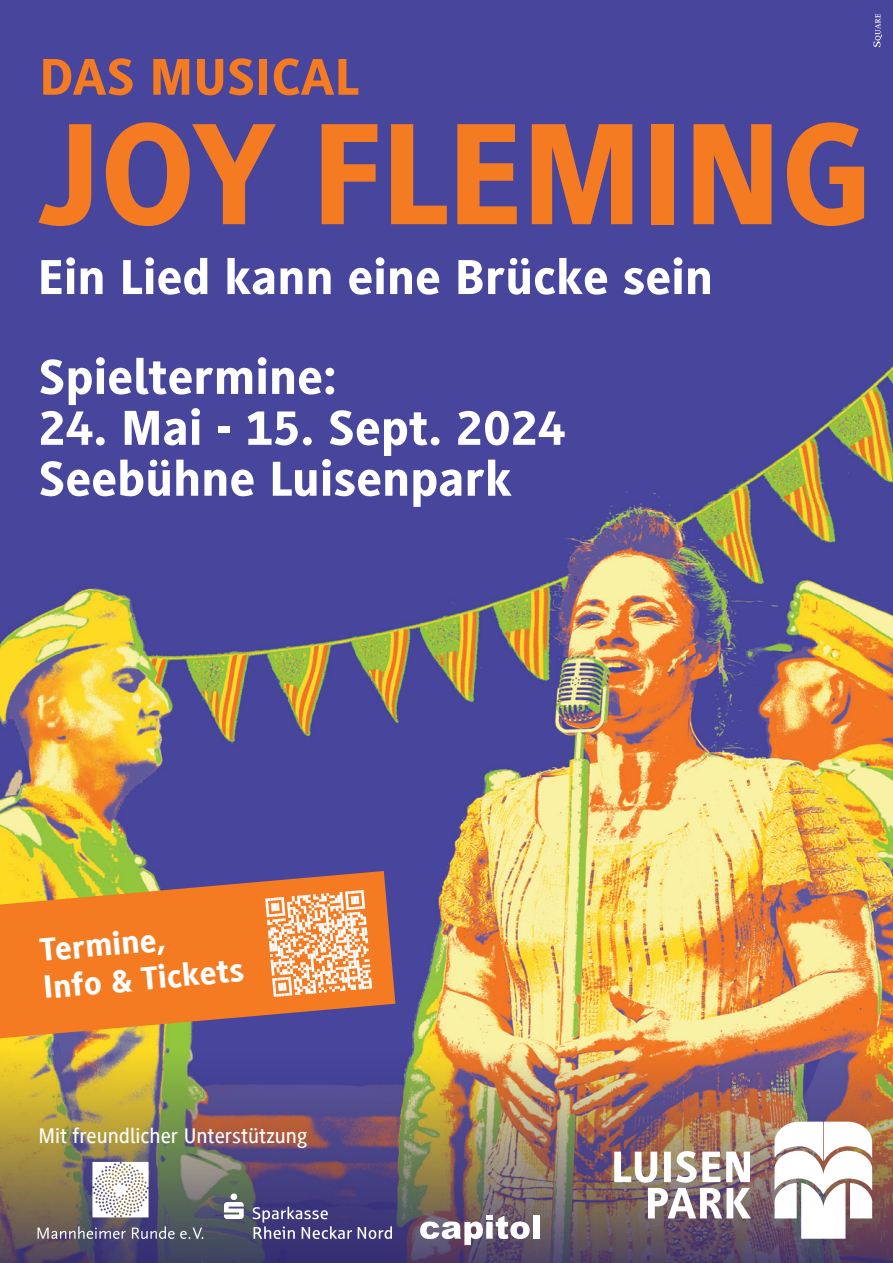
<style>
.page{position:relative;width:893px;height:1263px;background:#fff}
.page>*{position:absolute;margin:0;border:0;box-sizing:border-box;transform-origin:0 0}
.t1{font:800 150px "Generis Sans Com";letter-spacing:-.02em;color:#f47b21}
.t2{font:800 53.55px "Generis Sans Com";color:#f47b21}
.t3{font:800 50.85px/99.9px "Generis Sans Com";color:#fff}
.t4{font:800 33.45px/37.2px "Generis Sans Com";color:#fff}
.t5{font:500 21.75px "Generis Sans Com";color:#fff}
</style>
<div class="page">
<img style="left:0;top:0;width:893px;height:908px">
<img style="left:0;top:908px;width:893px;height:355px">
<img style="left:774px;top:1122px;width:98px;height:117px">
<img style="left:614px;top:1151px;width:137px;height:67px">
<svg style="left:873px;top:14px;width:9px;height:33px"></svg>
<svg style="left:0;top:871px;width:395px;height:167px;background:#d57a36"></svg>
<svg style="left:265px;top:890px;width:107px;height:107px"></svg>
<div style="left:533px;top:1215px;width:6px;height:24px;background:#fff"></div>
<svg style="left:420px;top:1215px;width:110px;height:30px"></svg>
<svg style="left:92px;top:1162px;width:57px;height:55px"></svg>
<svg style="left:38px;top:1226px;width:88px;height:13px"></svg>
<svg style="left:132px;top:1226px;width:71px;height:13px"></svg>
<svg style="left:224px;top:1193px;width:168px;height:46px;background:#5b588a"></svg>
<p class="t2" style="left:39px;top:48px;width:321px">DAS MUSICAL</p>
<h1 class="t1" style="left:38px;top:92px;width:835px">JOY FLEMING</h1>
<p class="t3" style="left:38px;top:228px;width:677px">Ein Lied kann eine Brücke sein<br>Spieltermine:</p>
<p class="t3" style="left:38px;top:403px;width:529px;line-height:50.8px">24. Mai - 15. Sept. 2024<br>Seebühne Luisenpark</p>
<p class="t4" style="left:38px;top:932px;width:203px;rotate:-5deg">Termine,<br>Info &amp; Tickets</p>
<p class="t5" style="left:39px;top:1123px;width:270px">Mit freundlicher Unterstützung</p>
</div>
